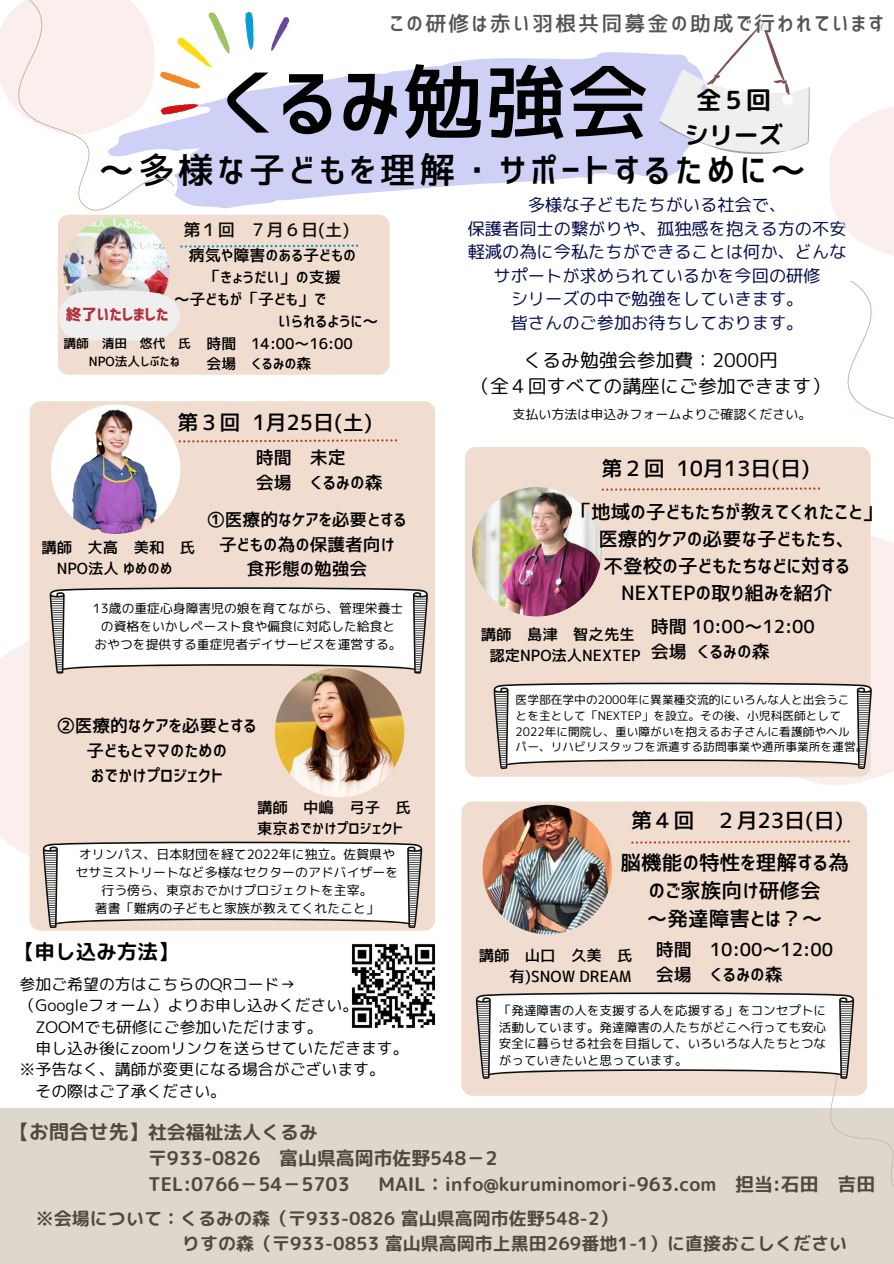
<style>
.page{position:relative;width:894px;height:1264px;background:#fff}
.page>*{position:absolute;margin:0;border:0;box-sizing:border-box;transform-origin:0 0}
.t1{font:82.2px "Corporate Logo Medium";color:#000}
.t2{font:36px "Corporate Logo Medium";letter-spacing:.1em;color:#000}
.t3{font:24.9px/34.7px "rounded mplus 1 p bold";color:#000;text-align:center}
.t4{font:21px "Corporate Logo Medium";color:#000}
.t5{font:21px "Corporate Logo Medium";letter-spacing:.1em;color:#545454}
.t6{font:20.7px/28.2px "Corporate Logo Medium";color:#000;text-align:center}
.t7{font:20.55px "rounded mplus 1 p bold";color:#000}
.t8{font:19.5px/27px "Corporate Logo Medium";color:#000;text-align:center}
.t9{font:18.9px "rounded mplus 1 p bold";color:#52483f}
.t10{font:18.9px "rounded mplus 1 p regular";color:#000}
.t11{font:18px "rounded mplus 1 p bold";color:#52483f}
.t12{font:18px "Corporate Logo Medium";color:#000}
.t13{font:17.7px "Corporate Logo Medium";color:#000}
.t14{font:17.25px/23.7px "rounded mplus 1 p regular";color:#030c4f;text-align:center}
.t15{font:17.25px "Corporate Logo Medium";color:#100f0d}
.t16{font:16.05px "Corporate Logo Medium";color:#000}
.t17{font:15.9px "rounded mplus 1 p regular";color:#000}
.t18{font:15.6px "Corporate Logo Bold";color:#b03137}
.t19{font:15.45px "Corporate Logo Medium";color:#000}
.t20{font:14.85px "Corporate Logo Medium";color:#000}
.t21{font:13.05px "rounded mplus 1 p regular";color:#000}
.t22{font:12.9px "rounded mplus 1 p regular";color:#000}
.t23{font:12.75px "rounded mplus 1 p regular";color:#000}
.t24{font:12.75px "Corporate Logo Medium";color:#000}
.t25{font:12.6px "rounded mplus 1 p regular";color:#000}
.t26{font:11.7px "rounded mplus 1 p regular";color:#000}
.s1{font-size:19.95px}
</style>
<div class="page">
<div style="left:58px;top:215px;width:331px;height:160px;background:#f1ddcf;border-radius:11px"></div>
<img style="left:63px;top:217px;width:106px;height:106px;border-radius:50%">
<svg style="left:0;top:580px;width:30px;height:334px;fill:#faefec"></svg>
<div style="left:0;top:1107px;width:893px;height:156px;background:#ded7cd"></div>
<svg style="left:666px;top:530px;width:227px;height:294px;fill:#faefec"></svg>
<svg style="left:180px;top:244px;width:178px;height:4px"></svg>
<div style="left:465px;top:447px;width:405px;height:329px;background:#f1ddcf"></div>
<img style="left:472px;top:487px;width:129px;height:129px;border-radius:50%">
<div style="left:30px;top:401px;width:405px;height:529px;background:#f1ddcf"></div>
<img style="left:51px;top:404px;width:129px;height:130px;border-radius:50%">
<svg style="left:179px;top:439px;width:218px;height:3px"></svg>
<div style="left:461px;top:801px;width:405px;height:294px;background:#f1ddcf"></div>
<img style="left:482px;top:804px;width:130px;height:130px;border-radius:50%">
<svg style="left:631px;top:840px;width:218px;height:3px"></svg>
<svg style="left:214px;top:53px;width:387px;height:155px;fill:#ced0f5"></svg>
<svg style="left:50px;top:587px;width:378px;height:86px"></svg>
<svg style="left:493px;top:682px;width:378px;height:87px"></svg>
<svg style="left:475px;top:992px;width:418px;height:193px"></svg>
<svg style="left:214px;top:11px;width:84px;height:148px"></svg>
<svg style="left:0;top:0;width:214px;height:243px"></svg>
<svg style="left:601px;top:22px;width:292px;height:508px"></svg>
<img style="left:275px;top:668px;width:129px;height:129px;border-radius:50%">
<img style="left:352px;top:944px;width:83px;height:84px">
<svg style="left:59px;top:290px;width:121px;height:50px;background:#eeeaea"></svg>
<svg style="left:43px;top:841px;width:379px;height:87px"></svg>
<p class="t5" style="left:389px;top:13px;width:496px">この研修は赤い羽根共同募金の助成で行われています</p>
<p class="t1" style="left:218px;top:61px;width:432px">くるみ勉強会</p>
<h1 class="t2" style="left:98px;top:152px;width:709px">～多様な子どもを理解・サポートするために～</h1>
<p class="t14" style="left:528px;top:192px;width:260px">多様な子どもたちがいる社会で、</p>
<h2 class="t14" style="left:467px;top:216px;width:380px">保護者同士の繋がりや、孤独感を抱える方の不安軽減の為に今私たちができることは何か、どんなサポートが求められているかを今回の研修</h2>
<p class="t14" style="left:510px;top:287px;width:294px">シリーズの中で勉強をしていきます。</p>
<p class="t14" style="left:510px;top:311px;width:294px">皆さんのご参加お待ちしております。</p>
<p class="t3" style="left:683px;top:82px;width:101px">全５回シリーズ</p>
<p class="t15" style="left:183px;top:222px;width:168px">第１回 ７月６日(土)</p>
<p class="t16" style="left:189px;top:247px;width:169px">病気や障害のある子どもの</p>
<p class="t16" style="left:204px;top:269px;width:138px">「きょうだい」の支援</p>
<p class="t16" style="left:174px;top:291px;width:154px">～子どもが「子ども」で</p>
<p class="t16" style="left:278px;top:313px;width:102px">いられるように～</p>
<h5 class="t18" style="left:66px;top:307px;width:104px">終了いたしました</h5>
<p class="t24" style="left:63px;top:337px;width:129px">講師 清田 悠代 氏</p>
<p class="t24" style="left:89px;top:355px;width:92px">NPO法人しぶたね</p>
<p class="t20" style="left:206px;top:336px;width:148px">時間 14:00～16:00</p>
<p class="t20" style="left:206px;top:356px;width:106px">会場 くるみの森</p>
<p class="t4" style="left:177px;top:412px;width:196px">第３回 1月25日(土)</p>
<p class="t19" style="left:41px;top:539px;width:155px">講師 大高 美和 氏</p>
<p class="t19" style="left:57px;top:560px;width:117px">NPO法人ゆめのめ</p>
<p class="t12" style="left:256px;top:449px;width:92px">時間 未定</p>
<p class="t12" style="left:256px;top:473px;width:128px">会場 くるみの森</p>
<p class="t13" style="left:207px;top:510px;width:201px">①医療的なケアを必要とする</p>
<p class="t13" style="left:219px;top:535px;width:177px">子どもの為の保護者向け</p>
<p class="t13" style="left:247px;top:560px;width:122px">食形態の勉強会</p>
<p class="t23" style="left:93px;top:599px;width:312px">13歳の重症心身障害児の娘を育てながら、管理栄養士</p>
<h4 class="t23" style="left:101px;top:617px;width:296px">の資格をいかしペースト食や偏食に対応した給食と</h4>
<p class="t23" style="left:94px;top:635px;width:308px">おやつを提供する重症児者デイサービスを運営する。</p>
<p class="t13" style="left:57px;top:717px;width:201px">②医療的なケアを必要とする</p>
<p class="t13" style="left:86px;top:741px;width:142px">子どもとママのための</p>
<p class="t13" style="left:90px;top:766px;width:134px">おでかけプロジェクト</p>
<p class="t19" style="left:257px;top:799px;width:155px">講師 中嶋 弓子 氏</p>
<h6 class="t19" style="left:257px;top:820px;width:148px">東京おでかけプロジェクト</h6>
<p class="t22" style="left:79px;top:845px;width:317px">オリンパス、日本財団を経て2022年に独立。佐賀県や</p>
<p class="t22" style="left:76px;top:863px;width:324px">セサミストリートなど多様なセクターのアドバイザーを</p>
<p class="t22" style="left:101px;top:881px;width:272px">行う傍ら、東京おでかけプロジェクトを主宰。</p>
<p class="t22" style="left:95px;top:899px;width:285px">著書「難病の子どもと家族が教えてくれたこと」</p>
<h6 class="t10" style="left:523px;top:346px;width:256px">くるみ勉強会参加費：2000円</h6>
<p class="t10" style="left:471px;top:373px;width:360px">（全４回すべての講座にご参加できます）</p>
<p class="t21" style="left:512px;top:405px;width:300px">支払い方法は申込みフォームよりご確認ください。</p>
<p class="t4" style="left:601px;top:457px;width:210px">第２回 10月13日(日)</p>
<p class="t8" style="left:571px;top:498px;width:312px">「地域の子どもたちが教えてくれたこと」医療的ケアの必要な子どもたち、<br>不登校の子どもたちなどに対する<br>NEXTEPの取り組みを紹介</p>
<p class="t19" style="left:480px;top:626px;width:155px">講師 島津 智之先生</p>
<p class="t19" style="left:489px;top:648px;width:153px">認定NPO法人NEXTEP</p>
<p class="t12" style="left:650px;top:618px;width:166px">時間 10:00～12:00</p>
<p class="t12" style="left:650px;top:642px;width:120px">会場くるみの森</p>
<p class="t26" style="left:515px;top:692px;width:335px">医学部在学中の2000年に異業種交流的にいろんな人と出会うこ</p>
<p class="t26" style="left:515px;top:707px;width:327px">とを主として「NEXTEP」を設立。その後、小児科医師として</p>
<p class="t26" style="left:515px;top:723px;width:335px">2022年に開院し、重い障がいを抱えるお子さんに看護師やヘル</p>
<p class="t26" style="left:515px;top:738px;width:353px">パー、リハビリスタッフを派遣する訪問事業や通所事業所を運営。</p>
<p class="t4" style="left:631px;top:810px;width:213px">第４回　２月23日(日)</p>
<p class="t6" style="left:620px;top:848px;width:230px">脳機能の特性を理解する為のご家族向け研修会<br>～発達障害とは？～</p>
<p class="t12" style="left:655px;top:940px;width:179px">時間 10:00～12:00</p>
<p class="t12" style="left:655px;top:965px;width:128px">会場 くるみの森</p>
<p class="t7" style="left:14px;top:937px;width:166px">【申し込み方法】</p>
<p class="t17" style="left:20px;top:972px;width:277px">参加ご希望の方はこちらのQRコード→</p>
<p class="t17" style="left:20px;top:994px;width:340px">（Googleフォーム）よりお申し込みください。</p>
<h6 class="t17" style="left:36px;top:1015px;width:288px">ZOOMでも研修にご参加いただけます。</h6>
<h6 class="t17" style="left:36px;top:1036px;width:374px">申し込み後にzoomリンクを送らせていただきます。</h6>
<p class="t17" style="left:20px;top:1058px;width:367px">※予告なく、講師が変更になる場合がございます。</p>
<p class="t17" style="left:36px;top:1079px;width:192px">その際はご了承ください。</p>
<p class="t9" style="left:9px;top:1118px;width:310px"><span class="s1">【お問合せ先】</span>社会福祉法人くるみ</p>
<p class="t9" style="left:148px;top:1144px;width:351px">〒933-0826 富山県高岡市佐野548－2</p>
<p class="t9" style="left:148px;top:1170px;width:203px">TEL:0766－54－5703</p>
<p class="t9" style="left:378px;top:1170px;width:498px">MAIL：info@kuruminomori-963.com 担当:石田 吉田</p>
<h3 class="t19" style="left:478px;top:947px;width:155px">講師 山口 久美 氏</h3>
<h6 class="t19" style="left:509px;top:969px;width:123px">有)SNOW DREAM</h6>
<p class="t25" style="left:498px;top:1001px;width:329px">「発達障害の人を支援する人を応援する」をコンセプトに</p>
<p class="t25" style="left:498px;top:1018px;width:329px">活動しています。発達障害の人たちがどこへ行っても安心</p>
<p class="t25" style="left:498px;top:1034px;width:329px">安全に暮らせる社会を目指して、いろいろな人たちとつな</p>
<p class="t25" style="left:498px;top:1051px;width:190px">がっていきたいと思っています。</p>
<p class="t11" style="left:36px;top:1205px;width:583px">※会場について：くるみの森（〒933-0826 富山県高岡市佐野548-2）</p>
<p class="t11" style="left:182px;top:1230px;width:666px">りすの森（〒933-0853 富山県高岡市上黒田269番地1-1）に直接おこしください</p>
</div>
